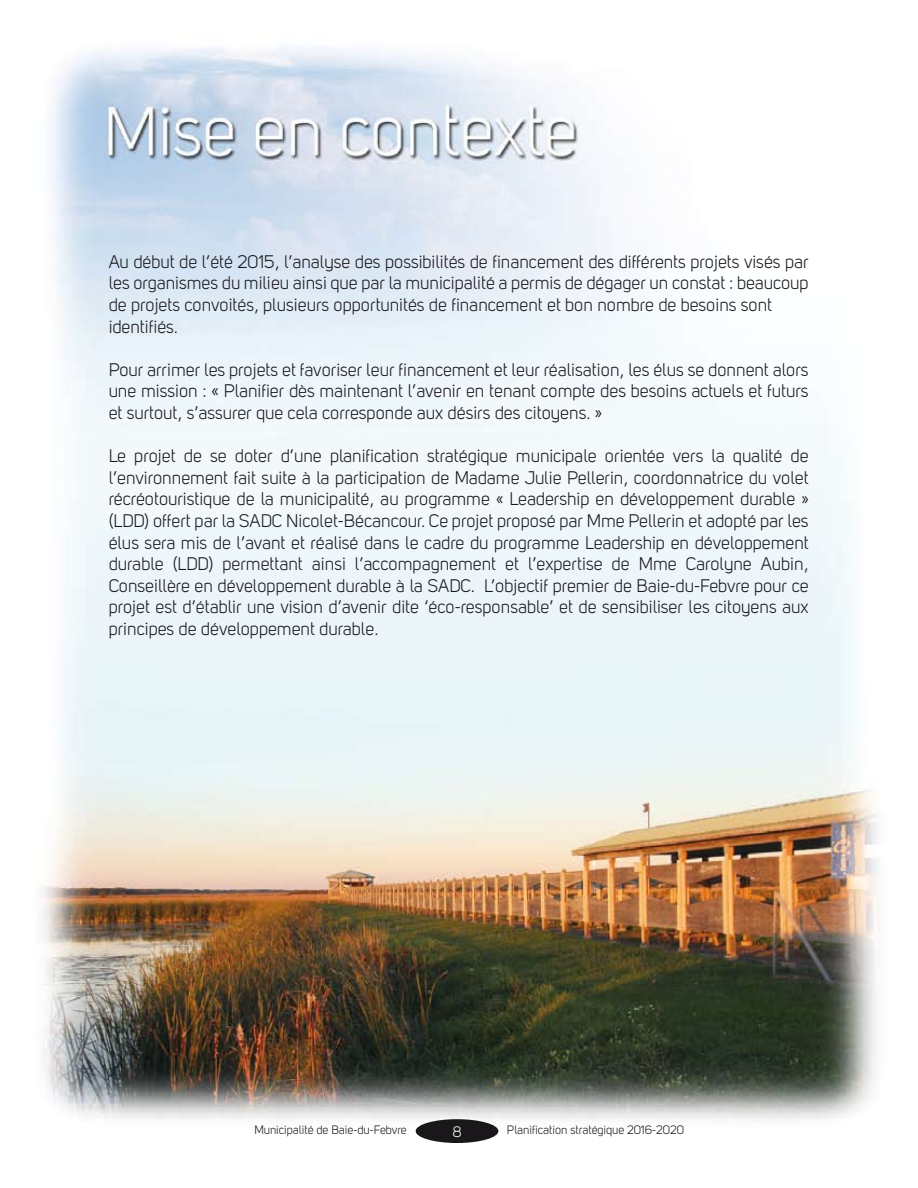
<style>
.page{position:relative;width:918px;height:1188px;background:#fff}
.page>*{position:absolute;margin:0;border:0;box-sizing:border-box;transform-origin:0 0}
.t1{font:18px/21.6px "Uni Sans Book";color:#1a171b;text-align:justify}
.t2{font:15px "Uni Sans Book";color:#fff}
.t3{font:12px "Uni Sans Book";color:#1a171b}
</style>
<div class="page">
<img style="left:43px;top:46px;width:838px;height:1097px">
<div style="left:416px;top:1119px;width:82px;height:24px;background:#1a171b;border-radius:50%"></div>
<p class="t1" style="left:109px;top:251px;width:702px;text-align:left">Au début de l’été 2015, l’analyse des possibilités de financement des différents projets visés par les organismes du milieu ainsi que par la municipalité a permis de dégager un constat : beaucoup de projets convoités, plusieurs opportunités de financement et bon nombre de besoins sont identifiés.</p>
<p class="t1" style="left:109px;top:359px;width:701px">Pour arrimer les projets et favoriser leur financement et leur réalisation, les élus se donnent alors une mission : « Planifier dès maintenant l’avenir en tenant compte des besoins actuels et futurs et surtout, s’assurer que cela corresponde aux désirs des citoyens. »</p>
<p class="t1" style="left:109px;top:445px;width:702px">Le projet de se doter d’une planification stratégique municipale orientée vers la qualité de l’environnement fait suite à la participation de Madame Julie Pellerin, coordonnatrice du volet récréotouristique de la municipalité, au programme « Leadership en développement durable » (LDD) offert par la SADC Nicolet-Bécancour. Ce projet proposé par Mme Pellerin et adopté par les élus sera mis de l’avant et réalisé dans le cadre du programme Leadership en développement durable (LDD) permettant ainsi l’accompagnement et l’expertise de Mme Carolyne Aubin, Conseillère en développement durable à la SADC. L’objectif premier de Baie-du-Febvre pour ce projet est d’établir une vision d’avenir dite ‘éco-responsable’ et de sensibiliser les citoyens aux principes de développement durable.</p>
<p class="t3" style="left:254px;top:1123px;width:154px">Municipalité de Baie-du-Febvre</p>
<p class="t2" style="left:453px;top:1123px;width:10px">8</p>
<p class="t3" style="left:507px;top:1123px;width:178px">Planification stratégique 2016-2020</p>
</div>
